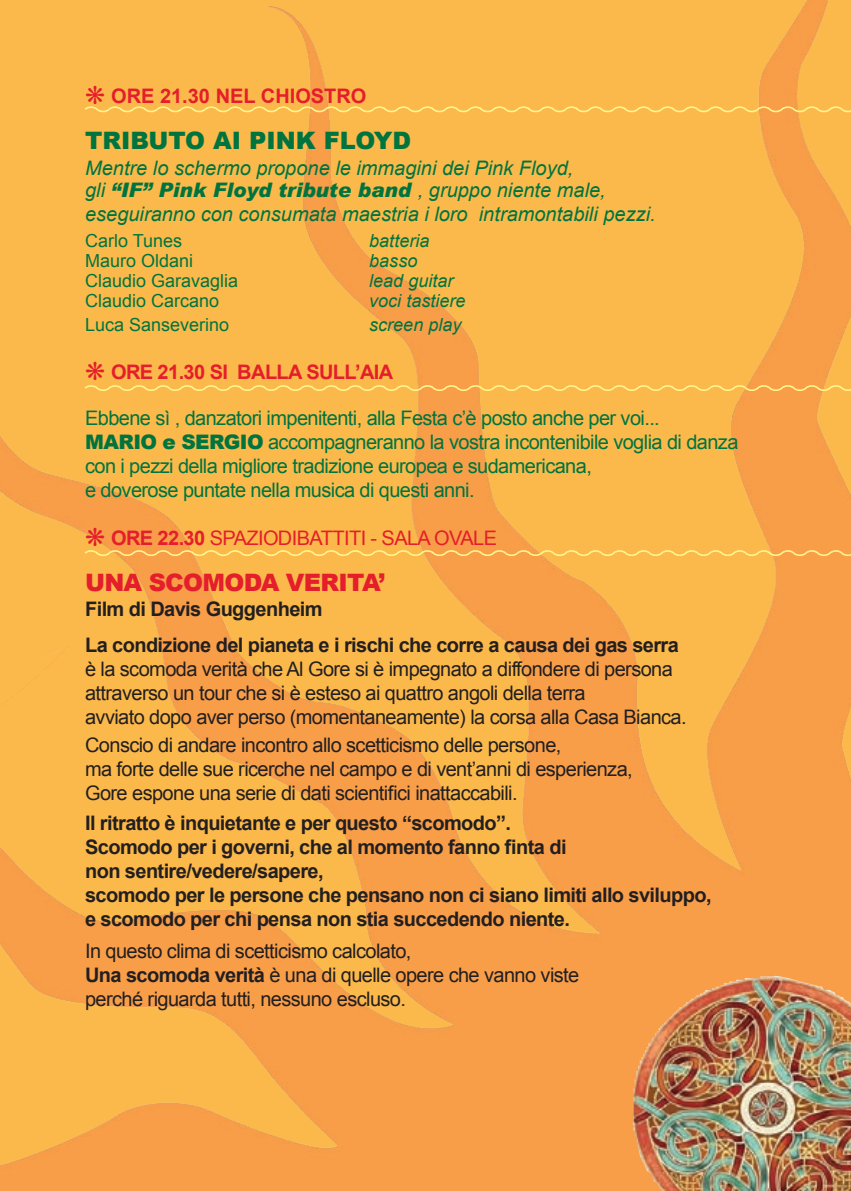
<style>
.page{position:relative;width:851px;height:1191px;background:#fff}
.page>*{position:absolute;margin:0;border:0;box-sizing:border-box;transform-origin:0 0}
.t1{font:900 24px "Arial";color:#00743f}
.t2{font:900 24px "Arial";letter-spacing:-.03em;color:#e41e2b}
.t3{font:20px/24px "Arial";letter-spacing:-.03em;color:#231f20}
.t4{font:700 20px/24px "Arial";letter-spacing:-.03em;color:#231f20}
.t5{font:20px/24px "Arial";letter-spacing:-.03em;color:#00743f}
.t6{font:italic 20px/22px "Arial";color:#00743f}
.t7{font:700 20px "Arial";letter-spacing:-.03em;color:#e41e2b}
.t8{font:20px "Arial";color:#e41e2b}
.t9{font:18px "Arial";color:#00743f}
.t10{font:italic 18px "Arial";color:#00743f}
.s1{font-weight:900}
.s2{font-weight:400}
.s3{font-weight:700}
</style>
<div class="page">
<img style="left:0;top:0;width:850px;height:1191px">
<div style="left:0;top:0;width:70px;height:815px;background:#fcb94b"></div>
<svg style="left:83px;top:86px;width:767px;height:28px;background:#fbba4f"></svg>
<svg style="left:83px;top:362px;width:767px;height:31px;background:#fbb74e"></svg>
<svg style="left:83px;top:528px;width:767px;height:30px;background:#fab34e"></svg>
<p class="t7" style="left:111px;top:83px;width:119px">Ore 21.30 nel</p>
<p class="t7" style="left:261px;top:83px;width:14px">chiostro</p>
<p class="t1" style="left:85px;top:123px;width:327px">TRIBUTO AI PINK FLOYD</p>
<p class="t6" style="left:85px;top:158px;width:522px">Mentre lo schermo propone le immagini dei Pink Floyd,<br>gli <span class="s1">“IF” Pink Floyd tribute band</span> , gruppo niente male,</p>
<p class="t6" style="left:85px;top:204px;width:572px">eseguiranno con consumata maestria i loro intramontabili pezzi.</p>
<p class="t9" style="left:85px;top:229px;width:99px">Carlo Tunes</p>
<p class="t10" style="left:369px;top:229px;width:62px">batteria</p>
<p class="t9" style="left:85px;top:249px;width:110px">Mauro Oldani</p>
<p class="t10" style="left:369px;top:249px;width:50px">basso</p>
<p class="t9" style="left:85px;top:269px;width:155px">Claudio Garavaglia</p>
<p class="t10" style="left:369px;top:269px;width:86px">lead guitar</p>
<p class="t9" style="left:85px;top:289px;width:136px">Claudio Carcano</p>
<p class="t10" style="left:369px;top:289px;width:98px">voci tastiere</p>
<p class="t9" style="left:85px;top:313px;width:146px">Luca Sanseverino</p>
<p class="t10" style="left:369px;top:313px;width:94px">screen play</p>
<p class="t7" style="left:111px;top:359px;width:284px">Ore 21.30 SI BALLA SULL’AIA</p>
<p class="t5" style="left:85px;top:406px;width:654px">Ebbene sì , danzatori impenitenti, alla Festa c’è posto anche per voi...<br><span class="s1">MARIO e SERGIO</span> accompagneranno la vostra incontenibile voglia di danza con i pezzi della migliore tradizione europea e sudamericana,<br>e doverose puntate nella musica di questi anni.</p>
<p class="t7" style="left:111px;top:525px;width:123px">ORE 22.30 <span class="s2">Spazio</span></p>
<p class="t8" style="left:278px;top:525px;width:24px">dibattiti</p>
<p class="t8" style="left:370px;top:525px;width:37px">- Sala</p>
<p class="t8" style="left:434px;top:525px;width:28px">Ovale</p>
<p class="t2" style="left:85px;top:565px;width:301px">UNA SCOMODA VERITA’</p>
<p class="t4" style="left:85px;top:591px;width:595px;line-height:36px">Film di Davis Guggenheim<br>La condizione del pianeta e i rischi che corre a causa dei gas serra</p>
<p class="t3" style="left:85px;top:656px;width:603px">è la scomoda verità che Al Gore si è impegnato a diffondere di persona attraverso un tour che si è esteso ai quattro angoli della terra<br>avviato dopo aver perso (momentaneamente) la corsa alla Casa Bianca.</p>
<p class="t3" style="left:85px;top:732px;width:549px">Conscio di andare incontro allo scetticismo delle persone,<br>ma forte delle sue ricerche nel campo e di vent’anni di esperienza,<br>Gore espone una serie di dati scientifici inattaccabili.</p>
<p class="t4" style="left:85px;top:811px;width:628px">Il ritratto è inquietante e per questo “scomodo”.<br>Scomodo per i governi, che al momento fanno finta di<br>non sentire/vedere/sapere,<br>scomodo per le persone che pensano non ci siano limiti allo sviluppo, e scomodo per chi pensa non stia succedendo niente.</p>
<p class="t3" style="left:85px;top:938px;width:495px">In questo clima di scetticismo calcolato,<br><span class="s3">Una scomoda verità</span> è una di quelle opere che vanno viste perché riguarda tutti, nessuno escluso.</p>
</div>
